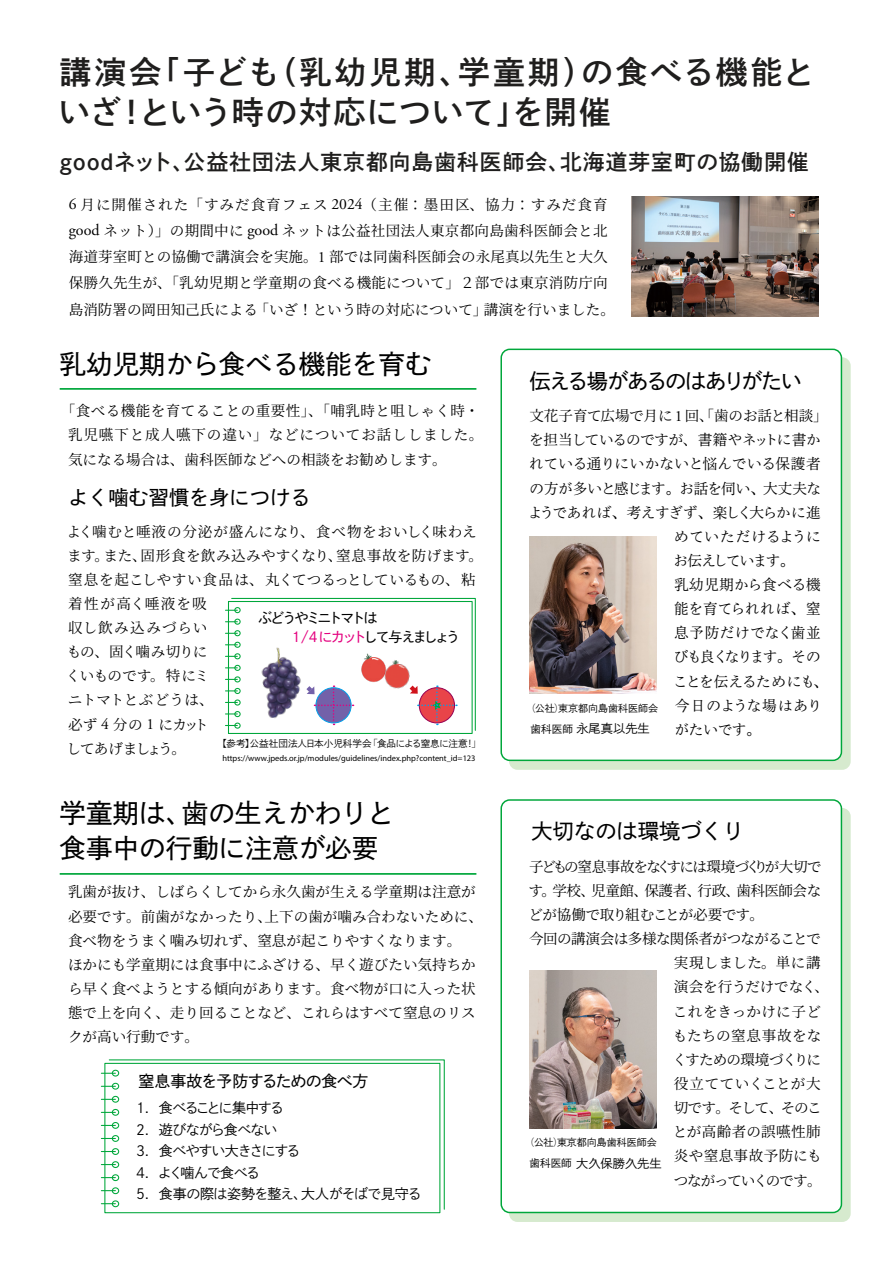
<style>
.page{position:relative;width:893px;height:1263px;background:#fff}
.page>*{position:absolute;margin:0;border:0;box-sizing:border-box;transform-origin:0 0}
.t1{font:31.95px/40.3px "DNP Shuei Go Kin Std B";letter-spacing:.05em;color:#1f1e1d}
.t2{font:26.55px/35.1px "DNP Shuei Go Kin Std M";color:#000}
.t3{font:21.75px "DNP Shuei Go Kin Std B";letter-spacing:.05em;color:#1f1e1d}
.t4{font:21.3px "DNP Shuei Go Kin Std M";letter-spacing:-.075em;color:#000}
.t5{font:21.3px "DNP Shuei Go Kin Std M";color:#000}
.t6{font:20.25px "DNP Shuei Go Kin Std M";color:#000}
.t7{font:15.9px "DNP Shuei Go Kin Std M";letter-spacing:-.03em;color:#000}
.t8{font:14.55px/24.2px "Source Han Serif";color:#000}
.t9{font:14.55px/24.6px "Source Han Serif";letter-spacing:.03em;color:#000}
.t10{font:14.55px "Source Han Serif";letter-spacing:-.04em;color:#000}
.t11{font:14.55px "Toppan Bunkyu Mincho Pr 6 N R";letter-spacing:-.015em;color:#000}
.t12{font:14.55px "Toppan Bunkyu Mincho Pr 6 N R";letter-spacing:-.035em;color:#000}
.t13{font:14.55px "Source Han Serif";letter-spacing:-.085em;color:#000}
.t14{font:14.55px "Source Han Serif";letter-spacing:-.025em;color:#000}
.t15{font:14.55px "Toppan Bunkyu Mincho Pr 6 N R";letter-spacing:-.055em;color:#000}
.t16{font:14.55px "Toppan Bunkyu Mincho Pr 6 N R";letter-spacing:-.1em;color:#000}
.t17{font:14.55px "Source Han Serif";letter-spacing:.02em;color:#000}
.t18{font:14.55px "Source Han Serif";letter-spacing:.025em;color:#000}
.t19{font:14.55px "Source Han Serif";letter-spacing:-.065em;color:#000}
.t20{font:14.55px "Source Han Serif";letter-spacing:-.08em;color:#000}
.t21{font:14.55px "Source Han Serif";letter-spacing:-.07em;color:#000}
.t22{font:14.55px "Toppan Bunkyu Mincho Pr 6 N R";letter-spacing:.03em;color:#000}
.t23{font:14.55px "Toppan Bunkyu Mincho Pr 6 N R";letter-spacing:.005em;color:#000}
.t24{font:14.55px "Toppan Bunkyu Mincho Pr 6 N R";letter-spacing:.04em;color:#000}
.t25{font:14.55px "Toppan Bunkyu Mincho Pr 6 N R";letter-spacing:.055em;color:#000}
.t26{font:14.1px/21.5px "DNP Shuei Go Kin Std L";letter-spacing:-.07em;color:#000}
.t27{font:13.8px/19.2px "DNP Shuei Go Kin Std M";letter-spacing:-.15em;color:#000}
.t28{font:12.15px "DNP Shuei Go Kin Std L";color:#000}
.t29{font:10.05px "DNP Shuei Go Kin Std L";color:#000}
.t30{font:9.6px "DNP Shuei Go Kin Std L";color:#000}
.t31{font:8.4px "Myriad Pro";color:#000}
.s1{font-family:"Adobe Garamond Pro";font-size:15.6px}
.s2{font-family:"Adobe Garamond Pro";font-size:16.05px}
.s3{color:#e4007f}
.s4{font-family:"Ryo Gothic Plus N";font-weight:300}
.s5{font-family:"Toppan Bunkyu Mincho Pr 6 N R"}
.s6{font-size:10.65px}
</style>
<div class="page">
<div style="left:509px;top:808px;width:342px;height:414px;background:#d6eace;border-radius:9px"></div>
<div style="left:509px;top:357px;width:342px;height:413px;background:#d6eace;border-radius:9px"></div>
<div style="left:501px;top:349px;width:340px;height:411px;background:#fff;border-radius:9px"></div>
<div style="left:500px;top:349px;width:342px;height:412px;border:1px solid #00a73b;border-radius:9px"></div>
<hr style="left:60px;top:388px;width:416px;height:2px;background:#00a73b">
<hr style="left:60px;top:873px;width:416px;height:2px;background:#00a73b">
<div style="left:501px;top:800px;width:340px;height:412px;background:#fff;border-radius:9px"></div>
<div style="left:500px;top:799px;width:342px;height:414px;border:1px solid #00a73b;border-radius:9px"></div>
<svg style="left:104px;top:1059px;width:341px;height:155px"></svg>
<div style="left:112px;top:1200px;width:7px;height:7px;border:1px solid #00a73b;border-radius:50%"></div>
<svg style="left:101px;top:1203px;width:14px;height:1px"></svg>
<div style="left:112px;top:1187px;width:7px;height:7px;border:1px solid #00a73b;border-radius:50%"></div>
<svg style="left:101px;top:1190px;width:14px;height:1px"></svg>
<div style="left:112px;top:1174px;width:7px;height:7px;border:1px solid #00a73b;border-radius:50%"></div>
<svg style="left:101px;top:1177px;width:14px;height:1px"></svg>
<div style="left:112px;top:1161px;width:7px;height:7px;border:1px solid #00a73b;border-radius:50%"></div>
<svg style="left:101px;top:1164px;width:14px;height:1px"></svg>
<div style="left:112px;top:1148px;width:7px;height:7px;border:1px solid #00a73b;border-radius:50%"></div>
<svg style="left:101px;top:1151px;width:14px;height:1px"></svg>
<div style="left:112px;top:1135px;width:7px;height:7px;border:1px solid #00a73b;border-radius:50%"></div>
<svg style="left:101px;top:1138px;width:14px;height:1px"></svg>
<div style="left:112px;top:1122px;width:7px;height:7px;border:1px solid #00a73b;border-radius:50%"></div>
<svg style="left:101px;top:1125px;width:14px;height:1px"></svg>
<div style="left:112px;top:1109px;width:7px;height:7px;border:1px solid #00a73b;border-radius:50%"></div>
<svg style="left:101px;top:1112px;width:14px;height:1px"></svg>
<div style="left:112px;top:1096px;width:7px;height:7px;border:1px solid #00a73b;border-radius:50%"></div>
<svg style="left:101px;top:1099px;width:14px;height:1px"></svg>
<div style="left:112px;top:1083px;width:7px;height:6px;border:1px solid #00a73b;border-radius:50%"></div>
<svg style="left:101px;top:1086px;width:14px;height:1px"></svg>
<div style="left:112px;top:1070px;width:7px;height:6px;border:1px solid #00a73b;border-radius:50%"></div>
<svg style="left:101px;top:1073px;width:14px;height:1px"></svg>
<img style="left:529px;top:536px;width:128px;height:158px">
<img style="left:529px;top:971px;width:128px;height:157px">
<img style="left:631px;top:197px;width:187px;height:119px">
<svg style="left:225px;top:597px;width:251px;height:137px"></svg>
<div style="left:130px;top:1072px;width:284px;height:19px;background:#fff"></div>
<h1 class="t1" style="left:58px;top:51px;width:758px">講演会「子ども（乳幼児期、学童期）の食べる機能といざ！という時の対応について」を開催</h1>
<h3 class="t3" style="left:60px;top:146px;width:751px">goodネット、公益社団法人東京都向島歯科医師会、北海道芽室町の協働開催</h3>
<p class="t8" style="left:69px;top:191px;width:548px;line-height:26.2px"><span class="s1">6</span> 月に開催された「すみだ食育フェス <span class="s1">2024</span>（主催：墨田区、協力：すみだ食育<span class="s2">good</span> ネット）」の期間中に <span class="s2">good</span> ネットは公益社団法人東京都向島歯科医師会と北海道芽室町との協働で講演会を実施。<span class="s1">1</span> 部では同歯科医師会の永尾真以先生と大久保勝久先生が、「乳幼児期と学童期の食べる機能について」２部では東京消防庁向島消防署の岡田知己氏による「いざ！という時の対応について」講演を行いました。</p>
<h2 class="t2" style="left:60px;top:346px;width:374px">乳幼児期から食べる機能を育む</h2>
<p class="t9" style="left:68px;top:398px;width:417px;text-indent:-7px">「食べる機能を育てることの重要性」、「哺乳時と咀しゃく時・乳児嚥下と成人嚥下の違い」などについてお話ししました。気になる場合は、歯科医師などへの相談をお勧めします。</p>
<h3 class="t6" style="left:68px;top:484px;width:244px">よく噛む習慣を身につける</h3>
<p class="t8" style="left:66px;top:519px;width:418px">よく噛むと唾液の分泌が盛んになり、食べ物をおいしく味わえます。また、固形食を飲み込みやすくなり、窒息事故を防げます。窒息を起こしやすい食品は、丸くてつるっとしているもの、粘着性が高く唾液を吸<br>収し飲み込みづらい<br>もの、固く噛み切りに<br>くいものです。特にミ<br>ニトマトとぶどうは、<br>必ず <span class="s1">4</span> 分の <span class="s1">1</span> にカット<br>してあげましょう。</p>
<p class="t27" style="left:292px;top:608px;width:169px;text-indent:-34px">ぶどうやミニトマトは<br><span class="s3">1/4 にカット</span>して与えましょう</p>
<p class="t30" style="left:218px;top:737px;width:265px">【参考】公益社団法人日本小児科学会　<span class="s4">「</span>食品による窒息に注意！<span class="s4">」</span></p>
<p class="t31" style="left:222px;top:753px;width:255px">https://www.jpeds.or.jp/modules/guidelines/index.php?content_id=123</p>
<h2 class="t2" style="left:60px;top:795px;width:336px">学童期は、歯の生えかわりと食事中の行動に注意が必要</h2>
<p class="t8" style="left:68px;top:880px;width:417px">乳歯が抜け、しばらくしてから永久歯が生える学童期は注意が必要です。前歯がなかったり、上下の歯が噛み合わないために、食べ物をうまく噛み切れず、窒息が起こりやすくなります。<br>ほかにも学童期には食事中にふざける、早く遊びたい気持ちから早く食べようとする傾向があります。食べ物が口に入った状態で上を向く、走り回ることなど、これらはすべて窒息のリスクが高い行動です。</p>
<p class="t7" style="left:139px;top:1070px;width:231px">窒息事故を予防するための食べ方</p>
<p class="t26" style="left:136px;top:1097px;width:287px">1．食べることに集中する<br>2．遊びながら食べない<br>3．食べやすい大きさにする<br>4．よく噛んで食べる<br>5．食事の際は姿勢を整え、大人がそばで見守る</p>
<h3 class="t4" style="left:529px;top:366px;width:274px">伝える場があるのはありがたい</h3>
<p class="t8" style="left:529px;top:404px;width:300px">文花子育て広場で月に<span class="s1">1</span> 回、「歯のお話と相談」を担当しているのですが、<span class="s5">書籍やネットに書か</span></p>
<p class="t11" style="left:529px;top:451px;width:293px">れている通りにいかないと悩んでいる保護者</p>
<p class="t12" style="left:529px;top:475px;width:293px">の方が多いと感じます。お話を伺い、大丈夫な</p>
<p class="t15" style="left:528px;top:499px;width:294px">ようであれば、考えすぎず、楽しく大らかに進</p>
<p class="t22" style="left:674px;top:523px;width:148px">めていただけるように</p>
<p class="t16" style="left:673px;top:547px;width:123px">お伝えしています。</p>
<p class="t23" style="left:674px;top:571px;width:148px">乳幼児期から食べる機</p>
<p class="t11" style="left:674px;top:595px;width:148px">能を育てられれば、窒</p>
<p class="t24" style="left:674px;top:619px;width:148px">息予防だけでなく歯並</p>
<p class="t16" style="left:674px;top:644px;width:148px">びも良くなります。その</p>
<p class="t12" style="left:673px;top:668px;width:156px">ことを伝えるためにも、</p>
<p class="t25" style="left:675px;top:692px;width:149px">今日のような場はあり</p>
<p class="t11" style="left:674px;top:716px;width:88px">がたいです。</p>
<p class="t29" style="left:526px;top:702px;width:134px"><span class="s4">（</span>公社<span class="s4">）</span>東京都向島歯科医師会</p>
<p class="t28" style="left:530px;top:721px;width:121px"><span class="s6">歯科医師</span>永尾真以先生</p>
<h3 class="t5" style="left:531px;top:817px;width:214px">大切なのは環境づくり</h3>
<p class="t13" style="left:529px;top:858px;width:294px">子どもの窒息事故をなくすには環境づくりが大切で</p>
<p class="t14" style="left:528px;top:882px;width:294px">す。学校、児童館、保護者、行政、歯科医師会な</p>
<p class="t10" style="left:528px;top:906px;width:237px">どが協働で取り組むことが必要です。</p>
<p class="t10" style="left:529px;top:931px;width:293px">今回の講演会は多様な関係者がつながることで</p>
<p class="t17" style="left:674px;top:955px;width:149px">実現しました。単に講</p>
<p class="t8" style="left:674px;top:975px;width:157px">演会を行うだけでなく、</p>
<p class="t17" style="left:673px;top:1003px;width:150px">これをきっかけに子ど</p>
<p class="t18" style="left:673px;top:1027px;width:150px">もたちの窒息事故をな</p>
<p class="t19" style="left:672px;top:1051px;width:150px">くすための環境づくりに</p>
<p class="t9" style="left:674px;top:1072px;width:148px">役立てていくことが大</p>
<p class="t20" style="left:674px;top:1099px;width:149px">切です。そして、そのこ</p>
<p class="t18" style="left:673px;top:1124px;width:150px">とが高齢者の誤嚥性肺</p>
<p class="t9" style="left:674px;top:1144px;width:149px">炎や窒息事故予防にも</p>
<p class="t21" style="left:674px;top:1172px;width:150px">つながっていくのです。</p>
<p class="t29" style="left:525px;top:1136px;width:134px"><span class="s4">（</span>公社<span class="s4">）</span>東京都向島歯科医師会</p>
<p class="t28" style="left:529px;top:1155px;width:134px"><span class="s6">歯科医師</span>大久保勝久先生</p>
</div>
